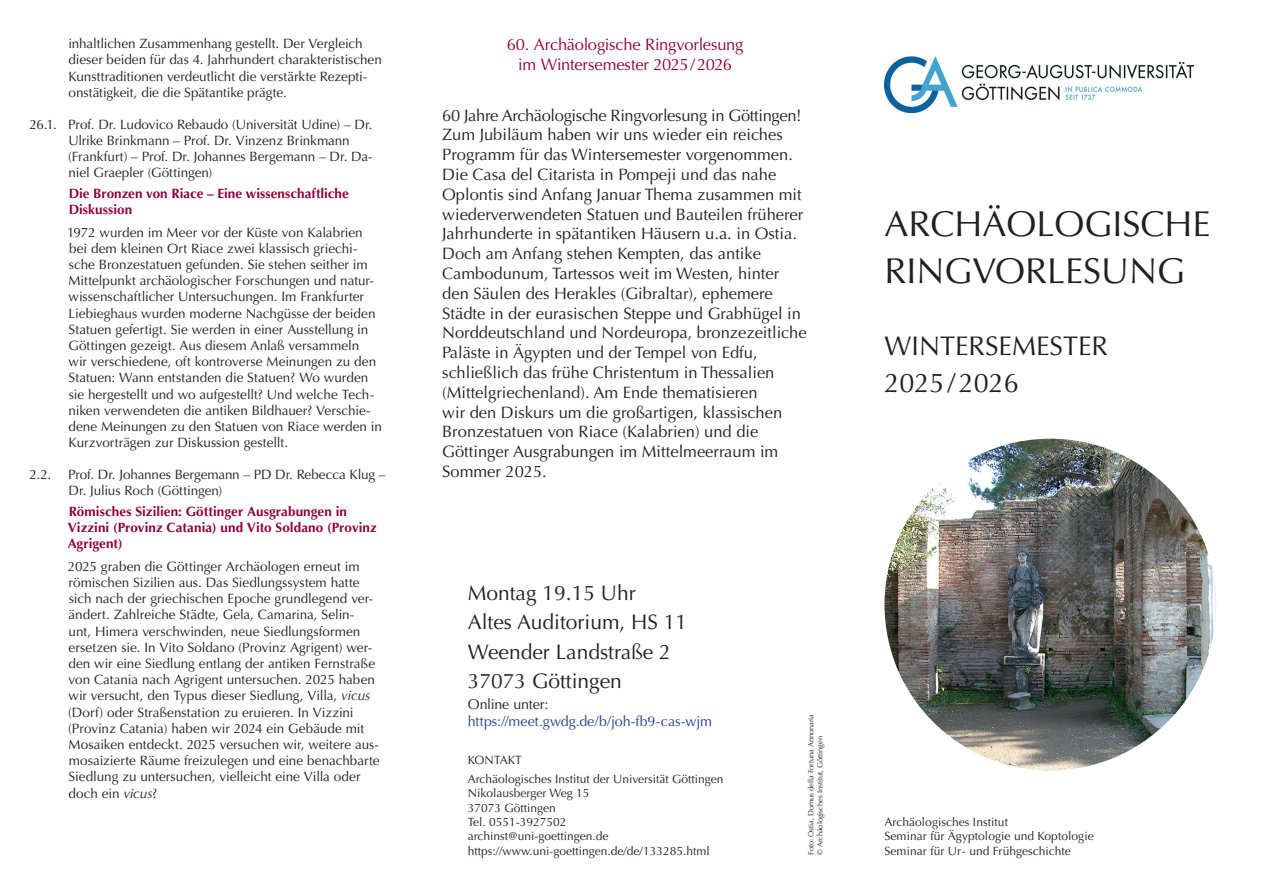
<style>
.page{position:relative;width:1263px;height:893px;background:#fff}
.page>*{position:absolute;margin:0;border:0;box-sizing:border-box;transform-origin:0 0}
.t1{font:36px/47.4px "Optima";color:#231f20}
.t2{font:27px/36.6px "Optima";color:#231f20}
.t3{font:21px/29.4px "Optima";color:#231f20}
.t4{font:16.5px/19.8px "Optima";color:#231f20}
.t5{font:16.5px/19.8px "Optima";letter-spacing:-.015em;color:#8f003d;text-align:center}
.t6{font:14.25px "Optima";color:#253f8e}
.t7{font:14.25px "Optima";letter-spacing:-.01em;color:#231f20}
.t8{font:13.5px/16.2px "Optima";color:#231f20}
.t9{font:700 13.5px/16.2px "Optima";letter-spacing:.005em;color:#8f003d}
.t10{font:12px/14.4px "Optima";color:#231f20}
.t11{font:7.5px/9px "Optima";letter-spacing:-.005em;color:#231f20}
.s1{font-style:italic}
</style>
<div class="page">
<img style="left:884px;top:57px;width:310px;height:55px">
<img style="left:884px;top:439px;width:332px;height:331px;border-radius:166px">
<p class="t8" style="left:68px;top:36px;width:315px">inhaltlichen Zusammenhang gestellt. Der Vergleich dieser beiden für das 4. Jahrhundert charakteristischen Kunsttraditionen verdeutlicht die verstärkte Rezepti&shy;onstätigkeit, die die Spätantike prägte.</p>
<p class="t8" style="left:68px;top:116px;width:306px;text-indent:-39px">26.1. Prof. Dr. Ludovico Rebaudo (Universität Udine) – Dr.<br>Ulrike Brinkmann – Prof. Dr. Vinzenz Brinkmann (Frankfurt) – Prof. Dr. Johannes Bergemann – Dr. Da&shy;niel Graepler (Göttingen)</p>
<p class="t9" style="left:69px;top:185px;width:282px">Die Bronzen von Riace – Eine wissenschaftliche<br>Diskussion</p>
<p class="t8" style="left:67px;top:224px;width:316px">1972 wurden im Meer vor der Küste von Kalabrien bei dem kleinen Ort Riace zwei klassisch griechi&shy;sche Bronzestatuen gefunden. Sie stehen seither im Mittelpunkt archäologischer Forschungen und natur&shy;wissenschaftlicher Untersuchungen. Im Frankfurter Liebieghaus wurden moderne Nachgüsse der beiden Statuen gefertigt. Sie werden in einer Ausstellung in Göttingen gezeigt. Aus diesem Anlaß versammeln<br>wir verschiedene, oft kontroverse Meinungen zu den Statuen: Wann entstanden die Statuen? Wo wurden sie hergestellt und wo aufgestellt? Und welche Tech&shy;niken verwendeten die antiken Bildhauer? Verschie&shy;dene Meinungen zu den Statuen von Riace werden in Kurzvorträgen zur Diskussion gestellt.</p>
<p class="t8" style="left:69px;top:467px;width:318px;text-indent:-39px">2.2. Prof. Dr. Johannes Bergemann – PD Dr. Rebecca Klug –<br>Dr. Julius Roch (Göttingen)</p>
<p class="t9" style="left:68px;top:503px;width:311px">Römisches Sizilien: Göttinger Ausgrabungen in<br>Vizzini (Provinz Catania) und Vito Soldano (Provinz<br>Agrigent)</p>
<p class="t8" style="left:68px;top:558px;width:313px">2025 graben die Göttinger Archäologen erneut im römischen Sizilien aus. Das Siedlungssystem hatte sich nach der griechischen Epoche grundlegend ver&shy;ändert. Zahlreiche Städte, Gela, Camarina, Selin&shy;unt, Himera verschwinden, neue Siedlungsformen ersetzen sie. In Vito Soldano (Provinz Agrigent) wer&shy;den wir eine Siedlung entlang der antiken Fernstraße von Catania nach Agrigent untersuchen. 2025 haben wir versucht, den Typus dieser Siedlung, Villa, <span class="s1">vicus </span>(Dorf) oder Straßenstation zu eruieren. In Vizzini (Provinz Catania) haben wir 2024 ein Gebäude mit Mosaiken entdeckt. 2025 versuchen wir, weitere aus&shy;mosaizierte Räume freizulegen und eine benachbarte Siedlung zu untersuchen, vielleicht eine Villa oder doch ein <span class="s1">vicus</span>?</p>
<p class="t5" style="left:507px;top:35px;width:238px">60. Archäologische Ringvorlesung im Wintersemester 2025/2026</p>
<p class="t4" style="left:442px;top:105px;width:366px">60 Jahre Archäologische Ringvorlesung in Göttingen!<br>Zum Jubiläum haben wir uns wieder ein reiches Programm für das Wintersemester vorgenommen.<br>Die Casa del Citarista in Pompeji und das nahe Oplontis sind Anfang Januar Thema zusammen mit wiederverwendeten Statuen und Bauteilen früherer Jahrhunderte in spätantiken Häusern u.a. in Ostia.<br>Doch am Anfang stehen Kempten, das antike Cambodunum, Tartessos weit im Westen, hinter den Säulen des Herakles (Gibraltar), ephemere Städte in der eurasischen Steppe und Grabhügel in Norddeutschland und Nordeuropa, bronzezeitliche Paläste in Ägypten und der Tempel von Edfu, schließlich das frühe Christentum in Thessalien (Mittelgriechenland). Am Ende thematisieren<br>wir den Diskurs um die großartigen, klassischen Bronzestatuen von Riace (Kalabrien) und die Göttinger Ausgrabungen im Mittelmeerraum im Sommer 2025.</p>
<h3 class="t3" style="left:468px;top:578px;width:221px">Montag 19.15 Uhr<br>Altes Auditorium, HS 11<br>Weender Landstraße 2<br>37073 Göttingen</h3>
<p class="t7" style="left:468px;top:696px;width:82px">Online unter:</p>
<p class="t6" style="left:468px;top:713px;width:246px">https://meet.gwdg.de/b/joh-fb9-cas-wjm</p>
<p class="t10" style="left:468px;top:751px;width:257px;line-height:18.6px">KONTAKT<br>Archäologisches Institut der Universität Göttingen</p>
<p class="t10" style="left:468px;top:786px;width:243px">Nikolausberger Weg 15<br>37073 Göttingen<br>Tel. 0551-3927502 archinst@uni-goettingen.de https://www.uni-goettingen.de/de/133285.html</p>
<p class="t11" style="left:806px;top:855px;width:142px;rotate:-90deg">Foto: Ostia, Domus della Fortuna Annonaria © Archäologisches Institut, Göttingen</p>
<h1 class="t1" style="left:884px;top:200px;width:328px">ARCHÄOLOGISCHE<br>RINGVORLESUNG</h1>
<h2 class="t2" style="left:884px;top:328px;width:225px">WINTERSEMESTER<br>2025/2026</h2>
<p class="t10" style="left:884px;top:815px;width:211px">Archäologisches Institut<br>Seminar für Ägyptologie und Koptologie<br>Seminar für Ur- und Frühgeschichte</p>
</div>
